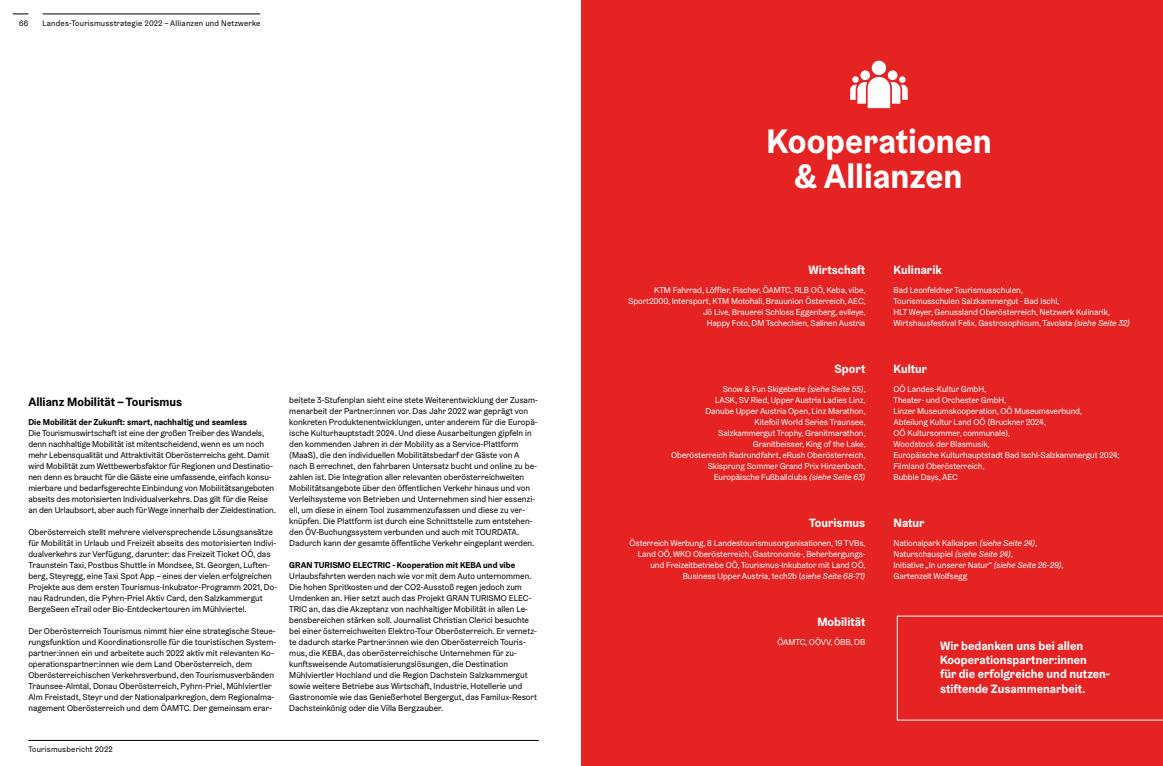
<style>
.page{position:relative;width:1163px;height:766px;background:#fff}
.page>*{position:absolute;margin:0;border:0;box-sizing:border-box;transform-origin:0 0}
.t1{font:700 34px/35px "Graebenbach OE";color:#fff;text-align:center}
.t2{font:700 12px/14.4px "Graebenbach OE";color:#fff}
.t3{font:700 12px "Graebenbach OE";color:#000}
.t4{font:8.5px/11px "Graebenbach OE";color:#000}
.t5{font:8.5px/11px "Graebenbach OE";letter-spacing:-.01em;color:#fff;text-align:right}
.t6{font:700 8.5px "Graebenbach OE";color:#000}
.t7{font:8px "Graebenbach OE";letter-spacing:.025em;color:#000}
.s1{font-style:italic}
</style>
<div class="page">
<svg style="left:13px;top:14px;width:15px;height:1px"></svg>
<hr style="left:28px;top:740px;width:511px;height:1px;background:#000">
<hr style="left:43px;top:14px;width:217px;height:1px;background:#000">
<div style="left:581px;top:0;width:581px;height:765px;background:#e52322"></div>
<svg style="left:896px;top:615px;width:266px;height:105px"></svg>
<svg style="left:850px;top:61px;width:57px;height:47px"></svg>
<p class="t7" style="left:19px;top:18px;width:11px">66</p>
<p class="t7" style="left:43px;top:18px;width:219px">Landes-Tourismusstrategie 2022 – Allianzen und Netzwerke</p>
<h2 class="t3" style="left:28px;top:394px;width:155px">Allianz Mobilität – Tourismus</h2>
<p class="t6" style="left:28px;top:416px;width:220px">Die Mobilität der Zukunft: smart, nachhaltig und seamless</p>
<p class="t4" style="left:28px;top:427px;width:249px">Die Tourismuswirtschaft ist eine der großen Treiber des Wandels, denn nachhaltige Mobilität ist mitentscheidend, wenn es um noch mehr Lebensqualität und Attraktivität Oberösterreichs geht. Damit wird Mobilität zum Wettbewerbsfaktor für Regionen und Destinatio&shy;nen denn es braucht für die Gäste eine umfassende, einfach konsu&shy;mierbare und bedarfsgerechte Einbindung von Mobilitätsangeboten abseits des motorisierten Individualverkehrs. Das gilt für die Reise an den Urlaubsort, aber auch für Wege innerhalb der Zieldestination.</p>
<p class="t4" style="left:28px;top:526px;width:250px">Oberösterreich stellt mehrere vielversprechende Lösungsansätze für Mobilität in Urlaub und Freizeit abseits des motorisierten Indivi&shy;dualverkehrs zur Verfügung, darunter: das Freizeit Ticket OÖ, das Traunstein Taxi, Postbus Shuttle in Mondsee, St. Georgen, Luften&shy;berg, Steyregg, eine Taxi Spot App – eines der vielen erfolgreichen Projekte aus dem ersten Tourismus-Inkubator-Programm 2021, Do&shy;nau Radrunden, die Pyhrn-Priel Aktiv Card, den Salzkammergut BergeSeen eTrail oder Bio-Entdeckertouren im Mühlviertel.</p>
<p class="t4" style="left:28px;top:625px;width:249px">Der Oberösterreich Tourismus nimmt hier eine strategische Steue&shy;rungsfunktion und Koordinationsrolle für die touristischen System&shy;partner:innen ein und arbeitete auch 2022 aktiv mit relevanten Ko&shy;operationspartner:innen wie dem Land Oberösterreich, dem Oberösterreichischen Verkehrsverbund, den Tourismusverbänden Traunsee-Almtal, Donau Oberösterreich, Pyhrn-Priel, Mühlviertler Alm Freistadt, Steyr und der Nationalparkregion, dem Regionalma&shy;nagement Oberösterreich und dem ÖAMTC. Der gemeinsam erar-</p>
<p class="t4" style="left:289px;top:394px;width:250px">beitete 3-Stufenplan sieht eine stete Weiterentwicklung der Zusam&shy;menarbeit der Partner:innen vor. Das Jahr 2022 war geprägt von konkreten Produktenentwicklungen, unter anderem für die Europä&shy;ische Kulturhauptstadt 2024. Und diese Ausarbeitungen gipfeln in den kommenden Jahren in der Mobility as a Service-Plattform (MaaS), die den individuellen Mobilitätsbedarf der Gäste von A nach B errechnet, den fahrbaren Untersatz bucht und online zu be&shy;zahlen ist. Die Integration aller relevanten oberösterreichweiten Mobilitätsangebote über den öffentlichen Verkehr hinaus und von Verleihsysteme von Betrieben und Unternehmen sind hier essenzi&shy;ell, um diese in einem Tool zusammenzufassen und diese zu ver&shy;knüpfen. Die Plattform ist durch eine Schnittstelle zum entstehen&shy;den ÖV-Buchungssystem verbunden und auch mit TOURDATA.<br>Dadurch kann der gesamte öffentliche Verkehr eingeplant werden.</p>
<p class="t6" style="left:289px;top:559px;width:227px">GRAN TURISMO ELECTRIC - Kooperation mit KEBA und vibe</p>
<p class="t4" style="left:289px;top:570px;width:249px">Urlaubsfahrten werden nach wie vor mit dem Auto unternommen.<br>Die hohen Spritkosten und der CO2-Ausstoß regen jedoch zum Umdenken an. Hier setzt auch das Projekt GRAN TURISMO ELEC-TRIC an, das die Akzeptanz von nachhaltiger Mobilität in allen Le&shy;bensbereichen stärken soll. Journalist Christian Clerici besuchte bei einer österreichweiten Elektro-Tour Oberösterreich. Er vernetz&shy;te dadurch starke Partner:innen wie den Oberösterreich Touris&shy;mus, die KEBA, das oberösterreichische Unternehmen für zu&shy;kunftsweisende Automatisierungslösungen, die Destination Mühlviertler Hochland und die Region Dachstein Salzkammergut sowie weitere Betriebe aus Wirtschaft, Industrie, Hotellerie und Gastronomie wie das Genießerhotel Bergergut, das Familux-Resort Dachsteinkönig oder die Villa Bergzauber.</p>
<p class="t7" style="left:28px;top:744px;width:86px">Tourismusbericht 2022</p>
<h1 class="t1" style="left:766px;top:123px;width:227px">Kooperationen &amp; Allianzen</h1>
<h2 class="t2" style="left:808px;top:262px;width:58px">Wirtschaft</h2>
<p class="t5" style="left:628px;top:284px;width:239px">KTM Fahrrad, Löffler, Fischer, ÖAMTC, RLB OÖ, Keba, vibe, Sport2000, Intersport, KTM Motohall, Brauunion Österreich, AEC, Jö Live, Brauerei Schloss Eggenberg, evileye,<br>Happy Foto, DM Tschechien, Salinen Austria</p>
<h2 class="t2" style="left:834px;top:361px;width:32px">Sport</h2>
<p class="t5" style="left:671px;top:383px;width:196px">Snow &amp; Fun Skigebiete <span class="s1">(siehe Seite 55)</span>,<br>LASK, SV Ried, Upper Austria Ladies Linz,<br>Danube Upper Austria Open, Linz Marathon,<br>Kitefoil World Series Traunsee,<br>Salzkammergut Trophy, Granitmarathon, Granitbeisser, King of the Lake,<br>Oberösterreich Radrundfahrt, eRush Oberösterreich, Skisprung Sommer Grand Prix Hinzenbach, Europäische Fußballclubs <span class="s1">(siehe Seite 63)</span></p>
<h2 class="t2" style="left:809px;top:515px;width:58px">Tourismus</h2>
<p class="t5" style="left:629px;top:537px;width:238px">Österreich Werbung, 8 Landestourismusorganisationen, 19 TVBs, Land OÖ, WKO Oberösterreich, Gastronomie-, Beherbergungs&shy;und Freizeitbetriebe OÖ, Tourismus-Inkubator mit Land OÖ, Business Upper Austria, tech2b (<span class="s1">siehe Seite 68-71)</span></p>
<h2 class="t2" style="left:817px;top:614px;width:49px">Mobilität</h2>
<p class="t5" style="left:777px;top:636px;width:89px">ÖAMTC, OÖVV, ÖBB, DB</p>
<h2 class="t2" style="left:893px;top:262px;width:50px">Kulinarik</h2>
<p class="t5" style="left:893px;top:284px;width:238px;text-align:left">Bad Leonfeldner Tourismusschulen,<br>Tourismusschulen Salzkammergut - Bad Ischl,<br>HLT Weyer, Genussland Oberösterreich, Netzwerk Kulinarik, Wirtshausfestival Felix, Gastrosophicum, Tavolata <span class="s1">(siehe Seite 32)</span></p>
<h2 class="t2" style="left:893px;top:361px;width:35px">Kultur</h2>
<p class="t5" style="left:893px;top:383px;width:228px;text-align:left">OÖ Landes-Kultur GmbH,<br>Theater- und Orchester GmbH,<br>Linzer Museumskooperation, OÖ Museumsverbund,<br>Abteilung Kultur Land OÖ (Bruckner 2024,<br>OÖ Kultursommer, communale),<br>Woodstock der Blasmusik,<br>Europäische Kulturhauptstadt Bad Ischl-Salzkammergut 2024; Filmland Oberösterreich,<br>Bubble Days, AEC</p>
<h2 class="t2" style="left:893px;top:515px;width:32px">Natur</h2>
<p class="t5" style="left:893px;top:537px;width:172px;text-align:left">Nationalpark Kalkalpen <span class="s1">(siehe Seite 24)</span>, Naturschauspiel <span class="s1">(siehe Seite 24)</span>,<br>Initiative „In unserer Natur“ <span class="s1">(siehe Seite 26-29)</span>, Gartenzeit Wolfsegg</p>
<h2 class="t2" style="left:939px;top:637px;width:171px">Wir bedanken uns bei allen<br>Kooperationspartner:innen<br>für die erfolgreiche und nutzen&shy;stiftende Zusammenarbeit.</h2>
</div>
